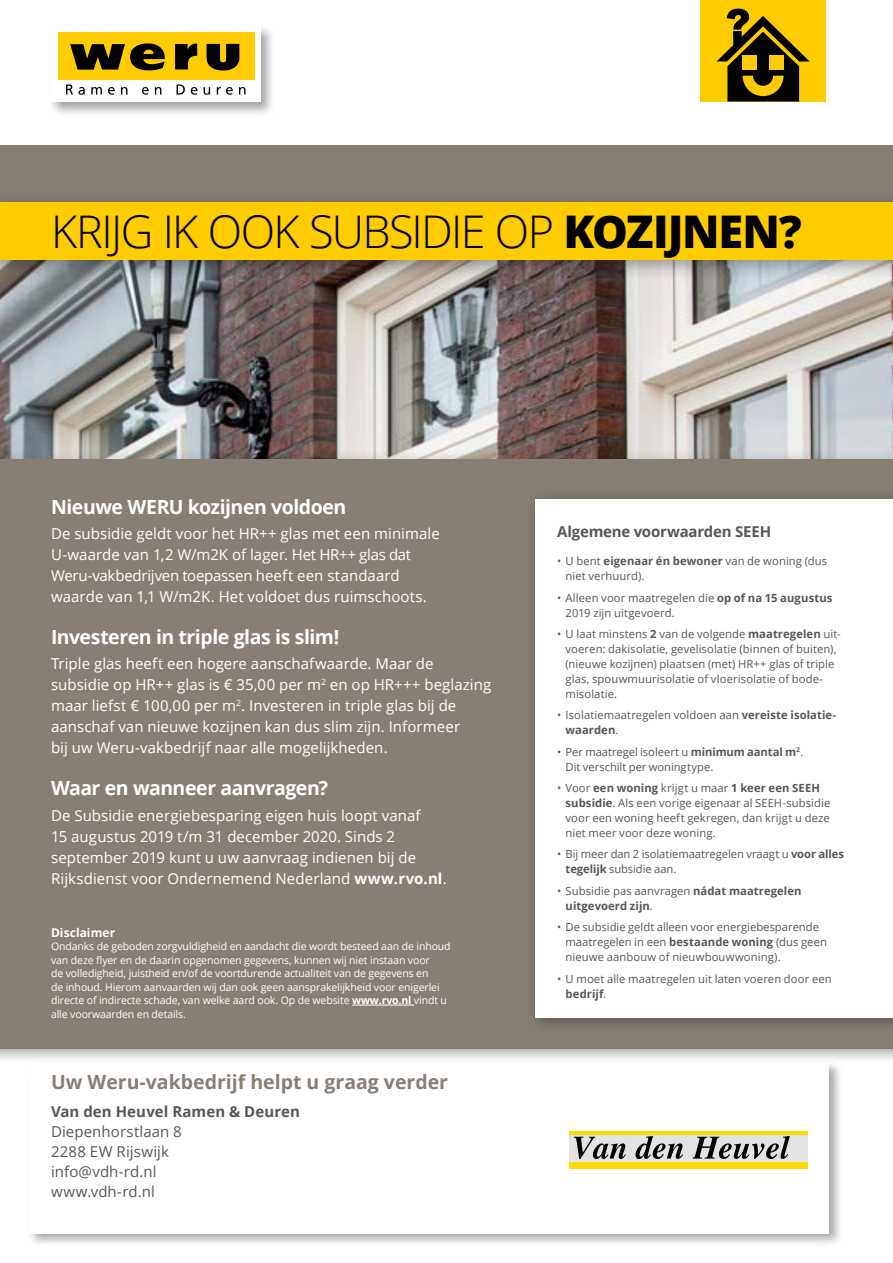
<style>
.page{position:relative;width:893px;height:1263px;background:#fff}
.page>*{position:absolute;margin:0;border:0;box-sizing:border-box;transform-origin:0 0}
.t1{font:300 45px "Open Sans";letter-spacing:-.035em;color:#000}
.t2{font:700 19.5px "Open Sans";letter-spacing:-.025em;color:#fff}
.t3{font:700 19.5px "Open Sans";color:#877f76}
.t4{font:15px/21px "Open Sans";letter-spacing:.005em;color:#fff}
.t5{font:15px/20px "Open Sans";letter-spacing:.005em;color:#575756}
.t6{font:700 15px "Open Sans";letter-spacing:-.005em;color:#575756}
.t7{font:700 12px "Open Sans";letter-spacing:.005em;color:#fff}
.t8{font:11.25px/15px "Open Sans";letter-spacing:.005em;color:#575756}
.t9{font:700 11.25px/15px "Open Sans";letter-spacing:.005em;color:#575756}
.t10{font:10.5px/13.5px "Open Sans";letter-spacing:-.01em;color:#fff}
.s1{font-weight:800}
.s2{font-weight:700}
.s3{font-weight:400}
</style>
<div class="page">
<img style="left:0;top:282px;width:893px;height:166px">
<div style="left:0;top:144px;width:893px;height:58px;background:#877f76"></div>
<div style="left:0;top:459px;width:893px;height:590px;background:#877f76"></div>
<div style="left:0;top:1037px;width:893px;height:226px;background:#000;opacity:.35"></div>
<div style="left:49px;top:25px;width:226px;height:91px;background:#000;opacity:.35"></div>
<div style="left:51px;top:26px;width:210px;height:76px;background:#fff"></div>
<div style="left:58px;top:32px;width:197px;height:47px;background:#fc0"></div>
<svg style="left:175px;top:44px;width:22px;height:25px"></svg>
<svg style="left:207px;top:44px;width:32px;height:27px"></svg>
<svg style="left:70px;top:43px;width:95px;height:28px"></svg>
<svg style="left:66px;top:84px;width:19px;height:11px"></svg>
<svg style="left:91px;top:87px;width:11px;height:8px"></svg>
<svg style="left:108px;top:87px;width:7px;height:8px"></svg>
<svg style="left:121px;top:87px;width:6px;height:8px"></svg>
<svg style="left:142px;top:87px;width:7px;height:8px"></svg>
<svg style="left:155px;top:87px;width:6px;height:8px"></svg>
<svg style="left:176px;top:84px;width:9px;height:11px"></svg>
<svg style="left:191px;top:87px;width:6px;height:8px"></svg>
<svg style="left:204px;top:87px;width:6px;height:8px"></svg>
<svg style="left:217px;top:87px;width:16px;height:8px"></svg>
<svg style="left:239px;top:87px;width:7px;height:8px"></svg>
<div style="left:0;top:190px;width:893px;height:92px;background:#000;opacity:.35"></div>
<div style="left:0;top:202px;width:893px;height:57px;background:#fc0"></div>
<div style="left:700px;top:0;width:126px;height:102px;background:#fc0"></div>
<svg style="left:716px;top:9px;width:94px;height:93px"></svg>
<div style="left:524px;top:487px;width:369px;height:548px;background:#000;opacity:.35"></div>
<div style="left:536px;top:499px;width:357px;height:519px;background:#fff"></div>
<hr style="left:352px;top:1005px;width:62px;height:1px;background:#fff">
<div style="left:27px;top:1060px;width:816px;height:186px;background:#000;opacity:.35"></div>
<div style="left:30px;top:1063px;width:799px;height:170px;background:#fff"></div>
<div style="left:570px;top:1134px;width:238px;height:28px;background:#e3e3e3"></div>
<hr style="left:570px;top:1131px;width:238px;height:3px;background:#fdda00">
<div style="left:570px;top:1162px;width:238px;height:6px;background:#fdda00"></div>
<svg style="left:574px;top:1137px;width:52px;height:22px"></svg>
<svg style="left:635px;top:1136px;width:48px;height:23px"></svg>
<svg style="left:692px;top:1136px;width:98px;height:23px"></svg>
<h1 class="t1" style="left:51px;top:201px;width:752px">KRIJG IK OOK SUBSIDIE OP <span class="s1">KOZIJNEN?</span></h1>
<h2 class="t2" style="left:51px;top:493px;width:297px">Nieuwe WERU kozijnen voldoen</h2>
<h3 class="t4" style="left:51px;top:523px;width:390px">De subsidie geldt voor het HR++ glas met een minimale U-waarde van 1,2 W/m2K of lager. Het HR++ glas dat Weru-vakbedrijven toepassen heeft een standaard waarde van 1,1 W/m2K. Het voldoet dus ruimschoots.</h3>
<h2 class="t2" style="left:51px;top:623px;width:290px">Investeren in triple glas is slim!</h2>
<p class="t4" style="left:51px;top:653px;width:442px">Triple glas heeft een hogere aanschafwaarde. Maar de subsidie op HR++ glas is € 35,00 per m<sup>2</sup> en op HR+++ beglazing maar liefst € 100,00 per m<sup>2</sup>. Investeren in triple glas bij de aanschaf van nieuwe kozijnen kan dus slim zijn. Informeer<br>bij uw Weru-vakbedrijf naar alle mogelijkheden.</p>
<h2 class="t2" style="left:51px;top:774px;width:279px">Waar en wanneer aanvragen?</h2>
<h3 class="t4" style="left:51px;top:804px;width:397px">De Subsidie energiebesparing eigen huis loopt vanaf<br>15 augustus 2019 t/m 31 december 2020. Sinds 2 september 2019 kunt u uw aanvraag indienen bij de Rijksdienst voor Ondernemend Nederland <span class="s2">www.rvo.nl</span>.</h3>
<p class="t7" style="left:51px;top:924px;width:66px">Disclaimer</p>
<p class="t10" style="left:51px;top:939px;width:401px">Ondanks de geboden zorgvuldigheid en aandacht die wordt besteed aan de inhoud van deze flyer en de daarin opgenomen gegevens, kunnen wij niet instaan voor<br>de volledigheid, juistheid en/of de voortdurende actualiteit van de gegevens en<br>de inhoud. Hierom aanvaarden wij dan ook geen aansprakelijkheid voor enigerlei directe of indirecte schade, van welke aard ook. Op de website <span class="s2">www.rvo.nl</span> vindt u alle voorwaarden en details.</p>
<h2 class="t3" style="left:51px;top:1068px;width:399px">Uw Weru-vakbedrijf helpt u graag verder</h2>
<h3 class="t6" style="left:51px;top:1101px;width:251px">Van den Heuvel Ramen &amp; Deuren</h3>
<h3 class="t5" style="left:51px;top:1121px;width:132px">Diepenhorstlaan 8<br>2288 EW Rijswijk info@vdh-rd.nl www.vdh-rd.nl</h3>
<h3 class="t6" style="left:557px;top:521px;width:216px">Algemene voorwaarden SEEH</h3>
<p class="t8" style="left:566px;top:553px;width:263px;text-indent:-9px">• U bent <span class="s2">eigenaar én bewoner</span> van de woning (dus niet verhuurd).</p>
<p class="t8" style="left:566px;top:590px;width:268px;text-indent:-9px">• Alleen voor maatregelen die <span class="s2">op of na 15 augustus<br></span>2019 zijn uitgevoerd.</p>
<p class="t8" style="left:566px;top:626px;width:277px;text-indent:-9px">• U laat minstens <span class="s2">2</span> van de volgende <span class="s2">maatregelen</span> uit&shy;voeren: dakisolatie, gevelisolatie (binnen of buiten), (nieuwe kozijnen) plaatsen (met) HR++ glas of triple glas, spouwmuurisolatie of vloerisolatie of bode&shy;misolatie.</p>
<p class="t8" style="left:566px;top:707px;width:272px;text-indent:-8px">• Isolatiemaatregelen voldoen aan <span class="s2">vereiste isolatie&shy;waarden</span>.</p>
<p class="t8" style="left:566px;top:744px;width:239px;text-indent:-9px">• Per maatregel isoleert u <span class="s2">minimum aantal m</span><sup>2</sup>.<br>Dit verschilt per woningtype.</p>
<p class="t8" style="left:566px;top:780px;width:266px;text-indent:-9px">• Voor <span class="s2">een woning</span> krijgt u maar <span class="s2">1 keer een SEEH subsidie</span>. Als een vorige eigenaar al SEEH-subsidie voor een woning heeft gekregen, dan krijgt u deze niet meer voor deze woning.</p>
<p class="t8" style="left:566px;top:846px;width:280px;text-indent:-9px">• Bij meer dan 2 isolatiemaatregelen vraagt u <span class="s2">voor alles tegelijk</span> subsidie aan.</p>
<p class="t9" style="left:566px;top:883px;width:238px;text-indent:-9px"><span class="s3">• Subsidie pas aanvragen</span> nádat maatregelen uitgevoerd zijn<span class="s3">.</span></p>
<p class="t8" style="left:566px;top:919px;width:263px;text-indent:-9px">• De subsidie geldt alleen voor energiebesparende maatregelen in een <span class="s2">bestaande woning</span> (dus geen nieuwe aanbouw of nieuwbouwwoning).</p>
<p class="t8" style="left:566px;top:971px;width:268px;text-indent:-9px">• U moet alle maatregelen uit laten voeren door een <span class="s2">bedrijf</span>.</p>
</div>
